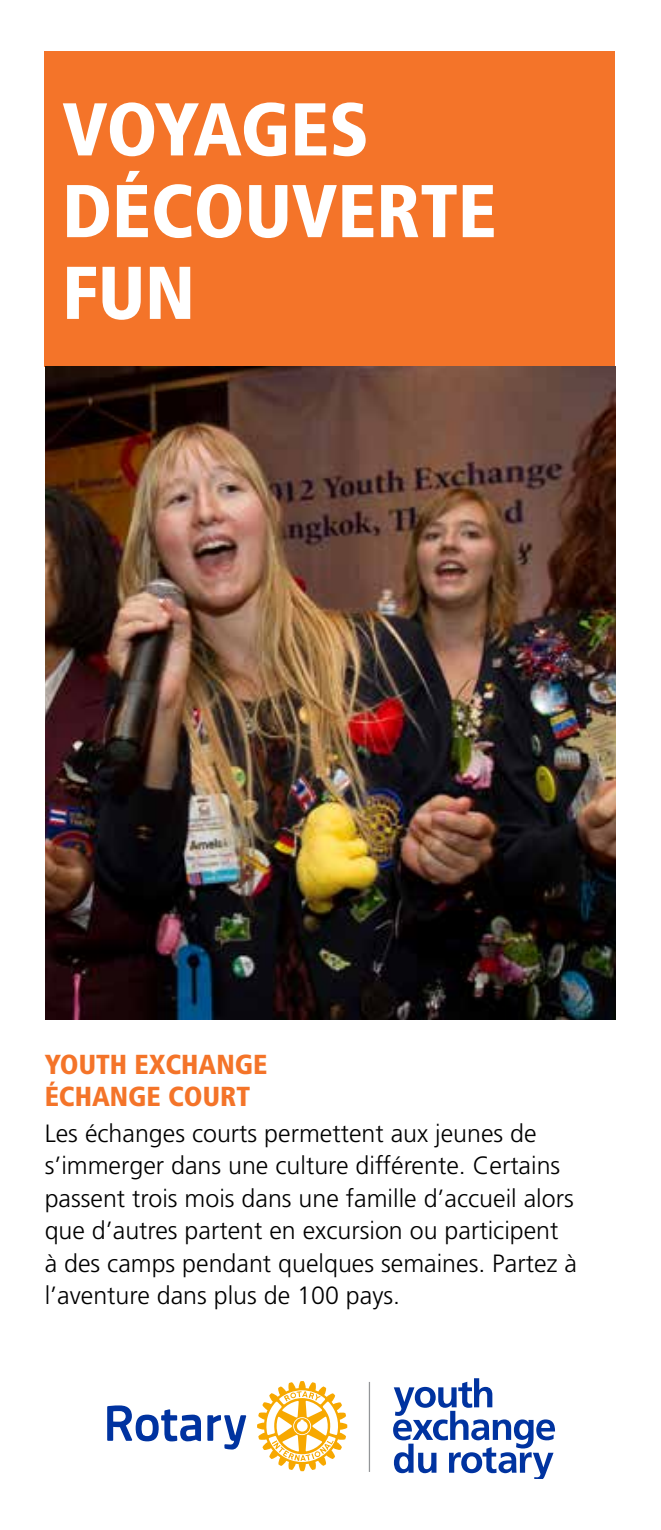
<style>
.page{position:relative;width:661px;height:1530px;background:#fff}
.page>*{position:absolute;margin:0;border:0;box-sizing:border-box;transform-origin:0 0}
.t1{font:900 condensed 74.75px/81.8px "Frutiger LT Std";color:#fff}
.t2{font:900 condensed 27.5px/32.5px "Frutiger LT Std";color:#f47429}
.t3{font:300 25px/32.5px "Frutiger LT Std";color:#000}
</style>
<div class="page">
<svg style="left:107px;top:1405px;width:139px;height:45px"></svg>
<svg style="left:257px;top:1381px;width:90px;height:90px"></svg>
<hr style="left:369px;top:1382px;width:1px;height:90px;background:#939598">
<svg style="left:393px;top:1378px;width:162px;height:100px"></svg>
<div style="left:45px;top:52px;width:570px;height:315px;background:#f47429"></div>
<img style="left:45px;top:367px;width:570px;height:652px">
<h1 class="t1" style="left:62px;top:88px;width:436px">VOYAGES<br>DÉCOUVERTE<br>FUN</h1>
<p class="t2" style="left:45px;top:1048px;width:224px">YOUTH EXCHANGE<br>ÉCHANGE COURT</p>
<p class="t3" style="left:45px;top:1117px;width:534px">Les échanges courts permettent aux jeunes de s’immerger dans une culture différente. Certains passent trois mois dans une famille d’accueil alors que d’autres partent en excursion ou participent à des camps pendant quelques semaines. Partez à l’aventure dans plus de 100 pays.</p>
</div>
